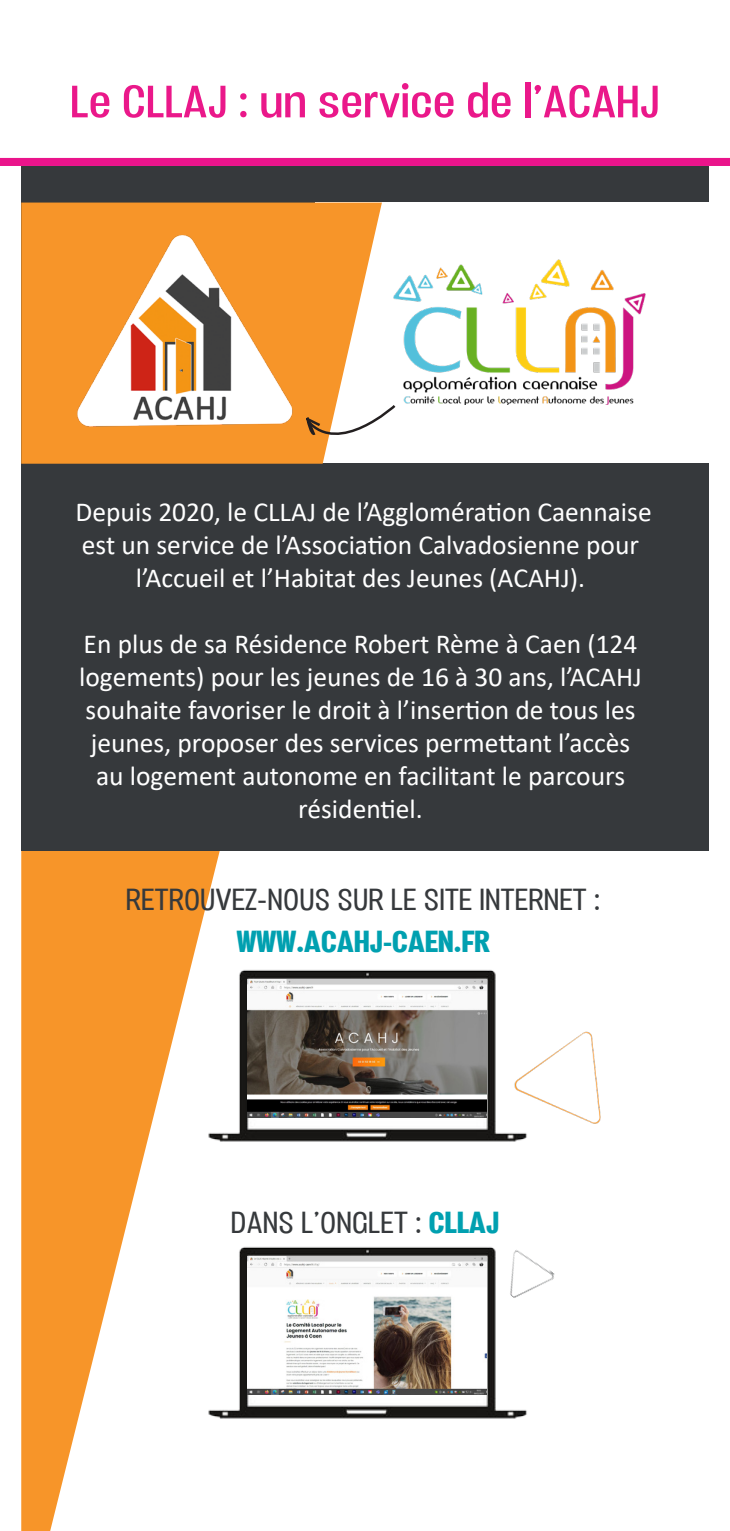
<style>
.page{position:relative;width:730px;height:1531px;background:#fff}
.page>*{position:absolute;margin:0;border:0;box-sizing:border-box;transform-origin:0 0}
.t1{font:52.5px "Vacer Sans Personal";color:#ea188a}
.t2{font:35px/42px "Vacer Sans Personal";color:#36393c;text-align:center}
.t3{font:27.5px/33px "Calibri";color:#fff;text-align:center}
.s1{font-weight:900;color:#00a0b0}
</style>
<div class="page">
<svg style="left:21px;top:850px;width:215px;height:681px;fill:#f79529"></svg>
<div style="left:21px;top:166px;width:688px;height:684px;background:#36393c"></div>
<div style="left:316px;top:203px;width:414px;height:260px;background:#fff"></div>
<svg style="left:21px;top:203px;width:361px;height:261px;fill:#f79529"></svg>
<img style="left:394px;top:259px;width:252px;height:146px">
<img style="left:39px;top:224px;width:259px;height:222px">
<img style="left:199px;top:960px;width:328px;height:190px">
<img style="left:248px;top:980px;width:238px;height:138px">
<div style="left:510px;top:955px;width:31px;height:134px;background:#fff"></div>
<img style="left:199px;top:1236px;width:328px;height:191px">
<img style="left:248px;top:1256px;width:238px;height:138px">
<div style="left:510px;top:1231px;width:31px;height:135px;background:#fff"></div>
<div style="left:0;top:158px;width:730px;height:8px;background:#ea148b"></div>
<svg style="left:304px;top:403px;width:93px;height:53px"></svg>
<img style="left:514px;top:1031px;width:87px;height:93px">
<img style="left:491px;top:1245px;width:64px;height:64px">
<h1 class="t1" style="left:70px;top:72px;width:591px">Le CLLAJ : un service de l’ACAHJ</h1>
<p class="t3" style="left:76px;top:495px;width:578px">Depuis 2020, le CLLAJ de l’Agglomération Caennaise est un service de l’Association Calvadosienne pour l’Accueil et l’Habitat des Jeunes (ACAHJ).</p>
<p class="t3" style="left:79px;top:627px;width:564px">En plus de sa Résidence Robert Rème à Caen (124 logements) pour les jeunes de 16 à 30 ans, l’ACAHJ souhaite favoriser le droit à l’insertion de tous les jeunes, proposer des services permettant l’accès au logement autonome en facilitant le parcours résidentiel.</p>
<p class="t2" style="left:126px;top:878px;width:476px">RETROUVEZ-NOUS SUR LE SITE INTERNET :<br><span class="s1">WWW.ACAHJ-CAEN.FR</span></p>
<p class="t2" style="left:231px;top:1201px;width:270px">DANS L’ONGLET : <span class="s1">CLLAJ</span></p>
</div>
